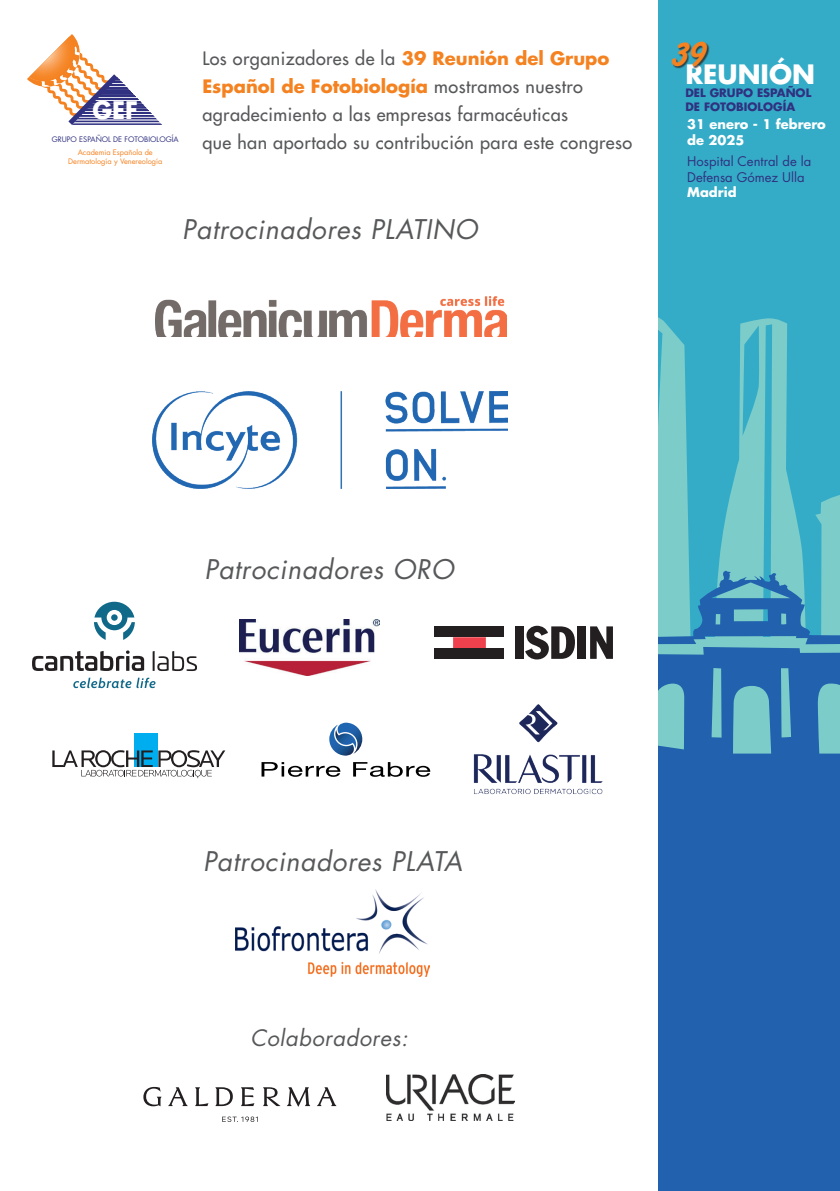
<style>
.page{position:relative;width:840px;height:1191px;background:#fff}
.page>*{position:absolute;margin:0;border:0;box-sizing:border-box;transform-origin:0 0}
.t1{font:47px "Freestyle Script Bold Plain";color:#f58220}
.t2{font:italic 26.4px "Futura LT";letter-spacing:.025em;color:#57585a}
.t3{font:700 26px "Futura LT";color:#fff}
.t4{font:700 23.6px "Futura";color:#fff}
.t5{font:italic 22px "Futura LT";letter-spacing:.025em;color:#57585a}
.t6{font:18px/28px "Futura LT";letter-spacing:.025em;color:#57585a}
.t7{font:13px/15.6px "Futura LT";color:#303180}
.t8{font:700 13px/15.6px "Futura LT";color:#fff}
.t9{font:700 11.2px/13.6px "Futura LT";color:#303180}
.t10{font:7.4px/8.8px "Futura";color:#f58220;text-align:center}
.t11{font:7.4px "Futura";color:#303180}
.s1{font-weight:700;color:#f58220}
</style>
<div class="page">
<hr style="left:72px;top:123px;width:90px;height:2px;background:#303180">
<hr style="left:72px;top:121px;width:90px;height:1px;background:#303180">
<hr style="left:72px;top:118px;width:90px;height:1px;background:#303180">
<hr style="left:72px;top:115px;width:90px;height:2px;background:#303180">
<hr style="left:72px;top:112px;width:90px;height:2px;background:#303180">
<hr style="left:72px;top:109px;width:90px;height:2px;background:#303180">
<hr style="left:72px;top:107px;width:90px;height:1px;background:#303180">
<hr style="left:72px;top:104px;width:90px;height:1px;background:#303180">
<hr style="left:72px;top:101px;width:90px;height:2px;background:#303180">
<hr style="left:72px;top:98px;width:90px;height:2px;background:#303180">
<hr style="left:72px;top:95px;width:90px;height:2px;background:#303180">
<hr style="left:72px;top:93px;width:90px;height:1px;background:#303180">
<hr style="left:72px;top:90px;width:90px;height:1px;background:#303180">
<hr style="left:72px;top:87px;width:90px;height:2px;background:#303180">
<hr style="left:72px;top:84px;width:90px;height:2px;background:#303180">
<hr style="left:72px;top:81px;width:90px;height:2px;background:#303180">
<hr style="left:72px;top:79px;width:90px;height:1px;background:#303180">
<hr style="left:72px;top:77px;width:90px;height:1px;background:#303180">
<svg style="left:27px;top:34px;width:96px;height:91px"></svg>
<div style="left:658px;top:0;width:181px;height:1119px;background:#35acc7"></div>
<svg style="left:658px;top:317px;width:181px;height:436px"></svg>
<div style="left:658px;top:753px;width:181px;height:360px;background:#2161ae"></div>
<div style="left:658px;top:1113px;width:181px;height:78px;background:#2161ae"></div>
<div style="left:672px;top:42px;width:37px;height:27px;background:#231f20;opacity:.75"></div>
<img style="left:152px;top:391px;width:355px;height:97px">
<svg style="left:143px;top:1087px;width:18px;height:19px"></svg>
<svg style="left:168px;top:1087px;width:20px;height:19px"></svg>
<svg style="left:195px;top:1087px;width:13px;height:19px"></svg>
<svg style="left:317px;top:1087px;width:19px;height:19px"></svg>
<svg style="left:263px;top:1087px;width:17px;height:19px"></svg>
<svg style="left:287px;top:1087px;width:23px;height:19px"></svg>
<svg style="left:215px;top:1087px;width:18px;height:19px"></svg>
<svg style="left:241px;top:1087px;width:13px;height:19px"></svg>
<svg style="left:222px;top:1116px;width:36px;height:6px"></svg>
<img style="left:386px;top:1074px;width:128px;height:46px">
<svg style="left:329px;top:722px;width:33px;height:34px"></svg>
<svg style="left:261px;top:762px;width:79px;height:15px"></svg>
<svg style="left:353px;top:762px;width:77px;height:15px"></svg>
<img style="left:473px;top:704px;width:130px;height:91px">
<div style="left:134px;top:734px;width:24px;height:33px;background:#00aeef"></div>
<svg style="left:52px;top:750px;width:173px;height:28px"></svg>
<svg style="left:32px;top:650px;width:112px;height:21px"></svg>
<hr style="left:152px;top:651px;width:2px;height:20px;background:#231f20">
<svg style="left:157px;top:651px;width:40px;height:20px"></svg>
<svg style="left:73px;top:677px;width:82px;height:11px"></svg>
<svg style="left:94px;top:602px;width:41px;height:38px"></svg>
<img style="left:240px;top:619px;width:139px;height:56px">
<div style="left:514px;top:626px;width:9px;height:33px;background:#231f20"></div>
<svg style="left:525px;top:626px;width:49px;height:33px"></svg>
<div style="left:577px;top:626px;width:8px;height:33px;background:#231f20"></div>
<svg style="left:590px;top:626px;width:22px;height:33px"></svg>
<div style="left:453px;top:637px;width:32px;height:11px;background:#ee414d"></div>
<div style="left:434px;top:626px;width:70px;height:11px;background:#231f20"></div>
<div style="left:434px;top:648px;width:70px;height:11px;background:#231f20"></div>
<img style="left:235px;top:890px;width:194px;height:86px">
<img style="left:155px;top:297px;width:351px;height:39px">
<h3 class="t4" style="left:92px;top:94px;width:47px">GEF</h3>
<p class="t11" style="left:52px;top:134px;width:128px">GRUPO ESPAÑOL DE FOTOBIOLOGÍA</p>
<p class="t10" style="left:68px;top:148px;width:96px">Academia Española de<br>Dermatología y Venereología</p>
<p class="t6" style="left:202px;top:45px;width:431px">Los organizadores de la <span class="s1">39 Reunión del Grupo Español de Fotobiología</span> mostramos nuestro agradecimiento a las empresas farmacéuticas<br>que han aportado su contribución para este congreso</p>
<h2 class="t2" style="left:182px;top:212px;width:296px">Patrocinadores PLATINO</h2>
<h1 class="t1" style="left:674px;top:27px;width:34px">39</h1>
<h3 class="t3" style="left:685px;top:56px;width:131px">REUNIÓN</h3>
<p class="t9" style="left:685px;top:86px;width:127px">DEL GRUPO ESPAÑOL<br>DE FOTOBIOLOGÍA</p>
<p class="t8" style="left:687px;top:117px;width:140px">31 enero - 1 febrero de 2025</p>
<p class="t7" style="left:687px;top:154px;width:125px">Hospital Central de la<br>Defensa Gómez Ulla</p>
<p class="t8" style="left:687px;top:184px;width:51px">Madrid</p>
<h2 class="t2" style="left:204px;top:552px;width:251px">Patrocinadores ORO</h2>
<h2 class="t2" style="left:203px;top:844px;width:260px">Patrocinadores PLATA</h2>
<p class="t5" style="left:250px;top:1023px;width:159px">Colaboradores:</p>
</div>
